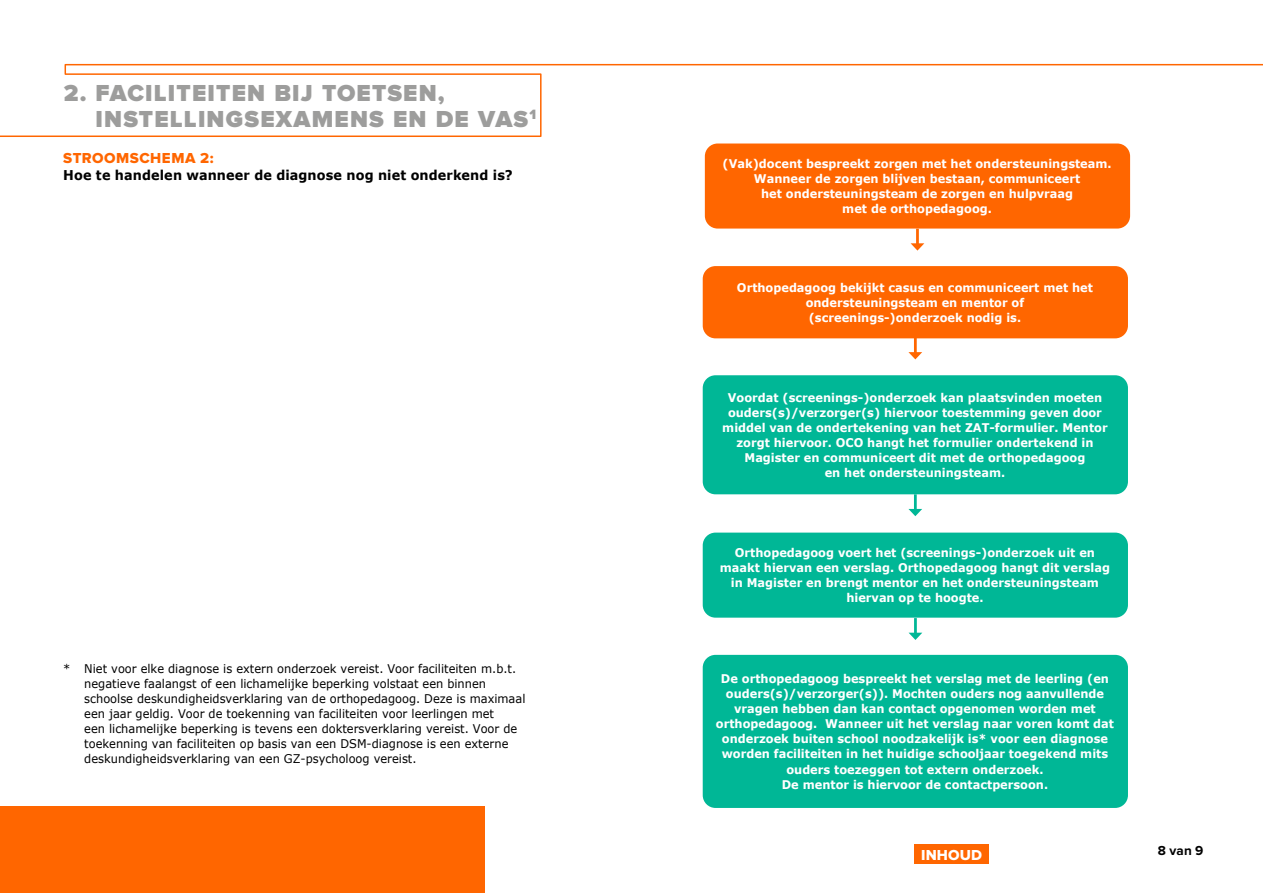
<style>
.page{position:relative;width:1263px;height:893px;background:#fff}
.page>*{position:absolute;margin:0;border:0;box-sizing:border-box;transform-origin:0 0}
.t1{font:900 24px/25.5px "Proxima Nova";letter-spacing:.05em;color:#9d9d9c}
.t2{font:15px "Proxima Nova Extrabld";letter-spacing:.035em;color:#f60}
.t3{font:15px "Proxima Nova Extrabld";letter-spacing:.01em;color:#fff}
.t4{font:700 13.5px "Verdana";letter-spacing:.01em;color:#000;scale:.95 1}
.t5{font:700 13.5px "Proxima Nova";color:#000}
.t6{font:700 12px/15px "Verdana";color:#fff;text-align:center;scale:.95 1}
.t7{font:12px/15px "Verdana";color:#000;scale:.95 1}
</style>
<div class="page">
<div style="left:0;top:807px;width:485px;height:86px;background:#f60"></div>
<svg style="left:0;top:63px;width:1263px;height:74px"></svg>
<div style="left:703px;top:655px;width:425px;height:153px;background:#00b796;border-radius:13px"></div>
<div style="left:705px;top:144px;width:425px;height:85px;background:#f60;border-radius:13px"></div>
<svg style="left:910px;top:229px;width:14px;height:22px"></svg>
<div style="left:703px;top:375px;width:425px;height:119px;background:#00b796;border-radius:13px"></div>
<svg style="left:908px;top:494px;width:14px;height:22px"></svg>
<div style="left:703px;top:266px;width:425px;height:72px;background:#f60;border-radius:13px"></div>
<svg style="left:908px;top:338px;width:14px;height:21px"></svg>
<div style="left:703px;top:533px;width:425px;height:85px;background:#00b796;border-radius:13px"></div>
<svg style="left:908px;top:618px;width:14px;height:22px"></svg>
<div style="left:914px;top:845px;width:75px;height:19px;background:#f60"></div>
<h1 class="t1" style="left:96px;top:81px;width:442px;text-indent:-32px">2. FACILITEITEN BIJ TOETSEN,<br>INSTELLINGSEXAMENS EN DE VAS<sup>1</sup></h1>
<p class="t2" style="left:63px;top:150px;width:152px">STROOMSCHEMA 2:</p>
<p class="t4" style="left:63px;top:166px;width:475px">Hoe te handelen wanneer de diagnose nog niet onderkend is?</p>
<p class="t7" style="left:84px;top:661px;width:466px;text-indent:-21px">* Niet voor elke diagnose is extern onderzoek vereist. Voor faciliteiten m.b.t. negatieve faalangst of een lichamelijke beperking volstaat een binnen schoolse deskundigheidsverklaring van de orthopedagoog. Deze is maximaal een jaar geldig. Voor de toekenning van faciliteiten voor leerlingen met<br>een lichamelijke beperking is tevens een doktersverklaring vereist. Voor de toekenning van faciliteiten op basis van een DSM-diagnose is een externe deskundigheidsverklaring van een GZ-psycholoog vereist.</p>
<p class="t6" style="left:722px;top:156px;width:411px">(Vak)docent bespreekt zorgen met het ondersteuningsteam.<br>Wanneer de zorgen blijven bestaan, communiceert<br>het ondersteuningsteam de zorgen en hulpvraag<br>met de orthopedagoog.</p>
<p class="t6" style="left:737px;top:280px;width:376px">Orthopedagoog bekijkt casus en communiceert met het ondersteuningsteam en mentor of (screenings-)onderzoek nodig is.</p>
<p class="t6" style="left:722px;top:390px;width:407px">Voordat (screenings-)onderzoek kan plaatsvinden moeten ouders(s)/verzorger(s) hiervoor toestemming geven door middel van de ondertekening van het ZAT-formulier. Mentor zorgt hiervoor. OCO hangt het formulier ondertekend in Magister en communiceert dit met de orthopedagoog<br>en het ondersteuningsteam.</p>
<p class="t6" style="left:720px;top:545px;width:412px">Orthopedagoog voert het (screenings-)onderzoek uit en maakt hiervan een verslag. Orthopedagoog hangt dit verslag in Magister en brengt mentor en het ondersteuningsteam hiervan op te hoogte.</p>
<p class="t6" style="left:716px;top:671px;width:421px">De orthopedagoog bespreekt het verslag met de leerling (en ouders(s)/verzorger(s)). Mochten ouders nog aanvullende vragen hebben dan kan contact opgenomen worden met orthopedagoog. Wanneer uit het verslag naar voren komt dat onderzoek buiten school noodzakelijk is* voor een diagnose worden faciliteiten in het huidige schooljaar toegekend mits ouders toezeggen tot extern onderzoek.<br>De mentor is hiervoor de contactpersoon.</p>
<p class="t3" style="left:921px;top:847px;width:62px">INHOUD</p>
<p class="t5" style="left:1158px;top:842px;width:47px">8 van 9</p>
</div>
